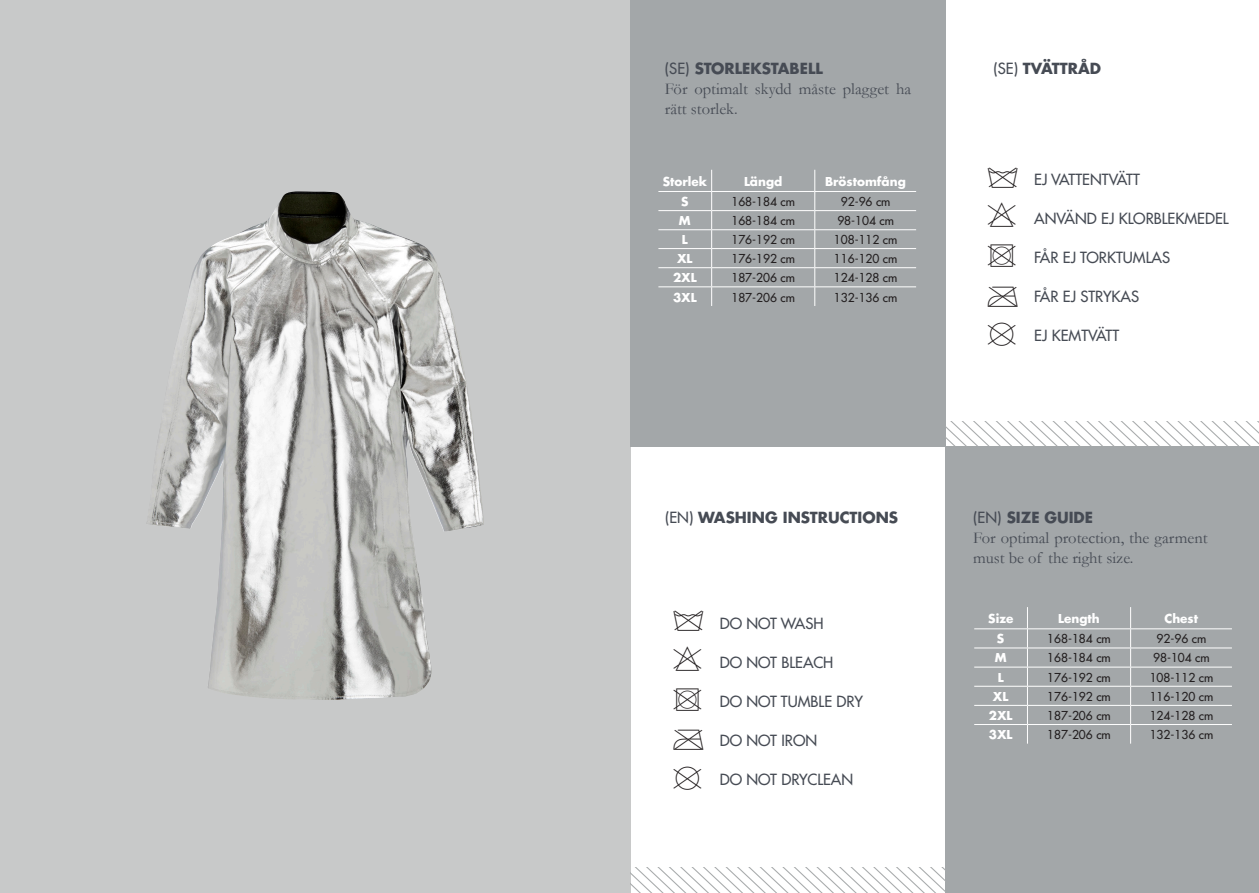
<style>
.page{position:relative;width:1259px;height:893px;background:#fff}
.page>*{position:absolute;margin:0;border:0;box-sizing:border-box;transform-origin:0 0}
.t1{font:16.5px/19.8px "Garamond";color:#464b54}
.t2{font:500 15px "Futura LT Pro";color:#464b54}
.t3{font:700 15px "Futura LT Pro";color:#464b54}
.t4{font:500 12px "Futura LT Pro";color:#231f20}
.t5{font:700 12px "Futura LT Pro";color:#fff}
.s1{font-weight:500}
</style>
<div class="page">
<div style="left:0;top:0;width:630px;height:893px;background:#c8c9c9"></div>
<img style="left:146px;top:191px;width:338px;height:509px">
<div style="left:946px;top:446px;width:313px;height:447px;background:#a3a7a9"></div>
<hr style="left:974px;top:628px;width:53px;height:1px;background:#fff">
<hr style="left:974px;top:648px;width:53px;height:1px;background:#fff">
<hr style="left:974px;top:667px;width:53px;height:1px;background:#fff">
<hr style="left:974px;top:686px;width:53px;height:1px;background:#fff">
<hr style="left:974px;top:705px;width:53px;height:1px;background:#fff">
<hr style="left:974px;top:724px;width:53px;height:1px;background:#fff">
<hr style="left:1027px;top:628px;width:103px;height:1px;background:#fff">
<hr style="left:1130px;top:628px;width:102px;height:1px;background:#fff">
<hr style="left:1027px;top:648px;width:103px;height:1px;background:#fff">
<hr style="left:1130px;top:648px;width:102px;height:1px;background:#fff">
<hr style="left:1027px;top:667px;width:103px;height:1px;background:#fff">
<hr style="left:1130px;top:667px;width:102px;height:1px;background:#fff">
<hr style="left:1027px;top:686px;width:103px;height:1px;background:#fff">
<hr style="left:1130px;top:686px;width:102px;height:1px;background:#fff">
<hr style="left:1027px;top:705px;width:103px;height:1px;background:#fff">
<hr style="left:1130px;top:705px;width:102px;height:1px;background:#fff">
<hr style="left:1027px;top:724px;width:103px;height:1px;background:#fff">
<svg style="left:1027px;top:607px;width:1px;height:137px"></svg>
<hr style="left:1130px;top:724px;width:102px;height:1px;background:#fff">
<svg style="left:1130px;top:607px;width:1px;height:137px"></svg>
<div style="left:630px;top:0;width:316px;height:446px;background:#a3a7a9"></div>
<hr style="left:658px;top:191px;width:53px;height:1px;background:#fff">
<hr style="left:658px;top:210px;width:53px;height:1px;background:#fff">
<hr style="left:658px;top:229px;width:53px;height:1px;background:#fff">
<hr style="left:658px;top:248px;width:53px;height:1px;background:#fff">
<hr style="left:658px;top:267px;width:53px;height:1px;background:#fff">
<hr style="left:658px;top:286px;width:53px;height:1px;background:#fff">
<hr style="left:711px;top:191px;width:104px;height:1px;background:#fff">
<hr style="left:815px;top:191px;width:101px;height:1px;background:#fff">
<svg style="left:711px;top:170px;width:1px;height:136px"></svg>
<svg style="left:814px;top:170px;width:1px;height:136px"></svg>
<hr style="left:711px;top:210px;width:104px;height:1px;background:#fff">
<hr style="left:815px;top:210px;width:101px;height:1px;background:#fff">
<hr style="left:711px;top:229px;width:104px;height:1px;background:#fff">
<hr style="left:815px;top:229px;width:101px;height:1px;background:#fff">
<hr style="left:711px;top:248px;width:104px;height:1px;background:#fff">
<hr style="left:815px;top:248px;width:101px;height:1px;background:#fff">
<hr style="left:711px;top:267px;width:104px;height:1px;background:#fff">
<hr style="left:815px;top:267px;width:101px;height:1px;background:#fff">
<hr style="left:711px;top:286px;width:104px;height:1px;background:#fff">
<hr style="left:815px;top:286px;width:101px;height:1px;background:#fff">
<svg style="left:946px;top:421px;width:313px;height:25px"></svg>
<svg style="left:630px;top:867px;width:316px;height:26px"></svg>
<p class="t3" style="left:665px;top:57px;width:159px"><span class="s1">(SE)</span> STORLEKSTABELL</p>
<p class="t1" style="left:665px;top:78px;width:248px">För optimalt skydd måste plagget ha rätt storlek.</p>
<p class="t5" style="left:663px;top:172px;width:46px">Storlek</p>
<p class="t5" style="left:744px;top:172px;width:40px">Längd</p>
<p class="t5" style="left:825px;top:172px;width:82px">Bröstomfång</p>
<p class="t5" style="left:681px;top:192px;width:9px">S</p>
<p class="t4" style="left:731px;top:193px;width:65px">168-184 cm</p>
<p class="t4" style="left:841px;top:193px;width:51px">92-96 cm</p>
<p class="t5" style="left:679px;top:211px;width:13px">M</p>
<p class="t4" style="left:731px;top:212px;width:65px">168-184 cm</p>
<p class="t4" style="left:837px;top:212px;width:58px">98-104 cm</p>
<p class="t5" style="left:682px;top:230px;width:7px">L</p>
<p class="t4" style="left:731px;top:231px;width:65px">176-192 cm</p>
<p class="t4" style="left:834px;top:231px;width:65px">108-112 cm</p>
<p class="t5" style="left:677px;top:249px;width:17px">XL</p>
<p class="t4" style="left:731px;top:250px;width:65px">176-192 cm</p>
<p class="t4" style="left:834px;top:250px;width:65px">116-120 cm</p>
<p class="t5" style="left:673px;top:268px;width:25px">2XL</p>
<p class="t4" style="left:731px;top:269px;width:65px">187-206 cm</p>
<p class="t4" style="left:834px;top:269px;width:65px">124-128 cm</p>
<p class="t5" style="left:673px;top:288px;width:25px">3XL</p>
<p class="t4" style="left:731px;top:288px;width:65px">187-206 cm</p>
<p class="t4" style="left:834px;top:288px;width:65px">132-136 cm</p>
<p class="t3" style="left:993px;top:57px;width:109px"><span class="s1">(SE)</span> TVÄTTRÅD</p>
<p class="t2" style="left:1034px;top:169px;width:107px">EJ VATTENTVÄTT</p>
<p class="t2" style="left:1034px;top:208px;width:196px">ANVÄND EJ KLORBLEKMEDEL</p>
<p class="t2" style="left:1034px;top:247px;width:137px">FÅR EJ TORKTUMLAS</p>
<p class="t2" style="left:1034px;top:286px;width:106px">FÅR EJ STRYKAS</p>
<p class="t2" style="left:1034px;top:325px;width:87px">EJ KEMTVÄTT</p>
<p class="t3" style="left:665px;top:506px;width:235px"><span class="s1">(EN)</span> WASHING INSTRUCTIONS</p>
<p class="t2" style="left:719px;top:612px;width:105px">DO NOT WASH</p>
<p class="t2" style="left:719px;top:651px;width:115px">DO NOT BLEACH</p>
<p class="t2" style="left:719px;top:690px;width:145px">DO NOT TUMBLE DRY</p>
<p class="t2" style="left:719px;top:729px;width:99px">DO NOT IRON</p>
<p class="t2" style="left:719px;top:768px;width:135px">DO NOT DRYCLEAN</p>
<p class="t3" style="left:973px;top:506px;width:121px"><span class="s1">(EN)</span> SIZE GUIDE</p>
<p class="t1" style="left:973px;top:528px;width:236px">For optimal protection, the garment must be of the right size.</p>
<p class="t5" style="left:988px;top:609px;width:27px">Size</p>
<p class="t5" style="left:1058px;top:609px;width:43px">Length</p>
<p class="t5" style="left:1164px;top:609px;width:35px">Chest</p>
<p class="t5" style="left:997px;top:630px;width:9px">S</p>
<p class="t4" style="left:1047px;top:630px;width:65px">168-184 cm</p>
<p class="t4" style="left:1156px;top:630px;width:51px">92-96 cm</p>
<p class="t5" style="left:994px;top:649px;width:13px">M</p>
<p class="t4" style="left:1047px;top:649px;width:65px">168-184 cm</p>
<p class="t4" style="left:1153px;top:649px;width:58px">98-104 cm</p>
<p class="t5" style="left:997px;top:668px;width:7px">L</p>
<p class="t4" style="left:1047px;top:668px;width:65px">176-192 cm</p>
<p class="t4" style="left:1149px;top:668px;width:65px">108-112 cm</p>
<p class="t5" style="left:993px;top:687px;width:17px">XL</p>
<p class="t4" style="left:1047px;top:687px;width:65px">176-192 cm</p>
<p class="t4" style="left:1149px;top:687px;width:65px">116-120 cm</p>
<p class="t5" style="left:989px;top:706px;width:25px">2XL</p>
<p class="t4" style="left:1047px;top:706px;width:65px">187-206 cm</p>
<p class="t4" style="left:1149px;top:706px;width:65px">124-128 cm</p>
<p class="t5" style="left:989px;top:725px;width:25px">3XL</p>
<p class="t4" style="left:1047px;top:726px;width:65px">187-206 cm</p>
<p class="t4" style="left:1149px;top:726px;width:65px">132-136 cm</p>
</div>
